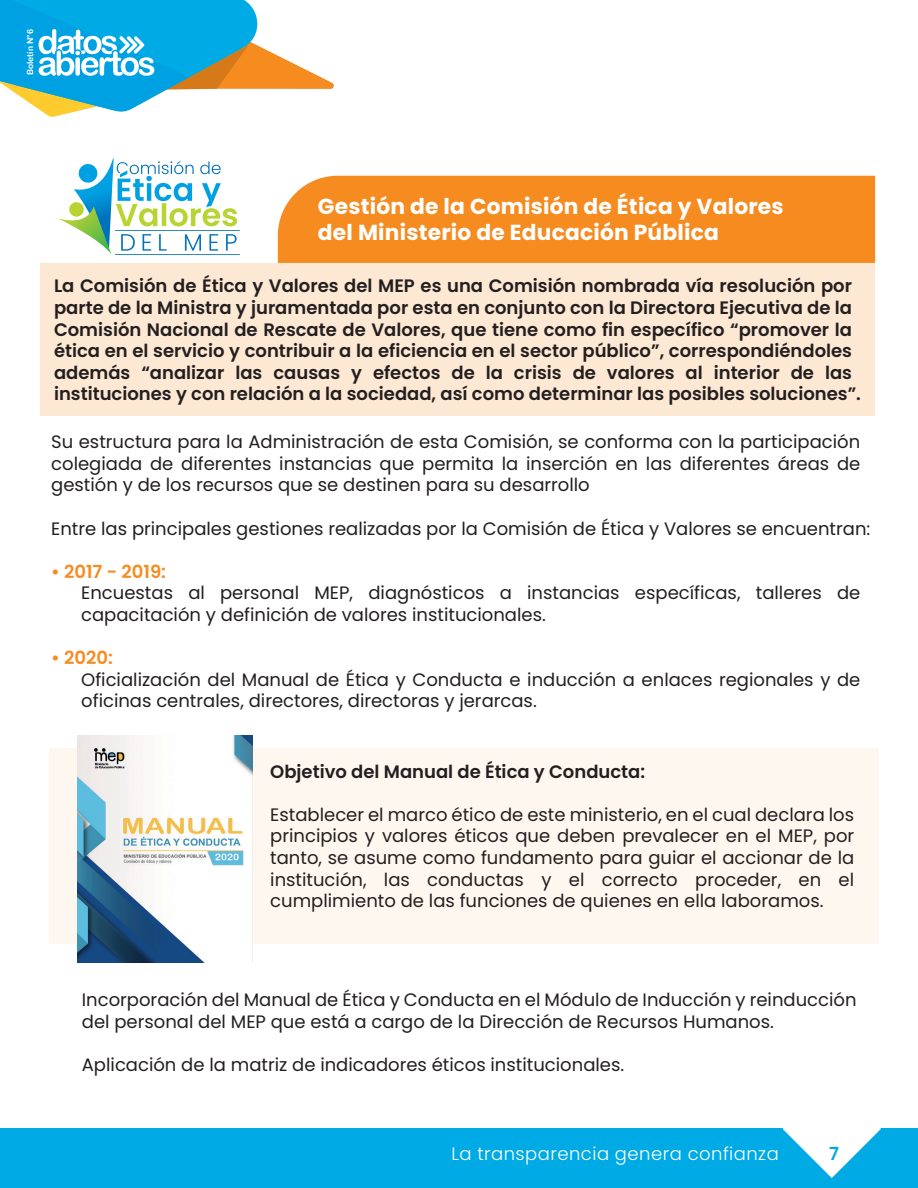
<style>
.page{position:relative;width:918px;height:1188px;background:#fff}
.page>*{position:absolute;margin:0;border:0;box-sizing:border-box;transform-origin:0 0}
.t1{font:700 21.75px/26.1px "Poppins";letter-spacing:.01em;color:#fff}
.t2{font:18px/21.6px "Poppins";color:#231f20}
.t3{font:600 18px/21.6px "Poppins";color:#231f20}
.t4{font:300 18px "Poppins";letter-spacing:.025em;color:#fff}
.t5{font:600 18px "Poppins";color:#f68b1f}
.t6{font:600 18px "Poppins";color:#00abe5}
.t7{font:8.4px "Arial Rounded MT Bold";color:#fff}
</style>
<div class="page">
<div style="left:278px;top:176px;width:597px;height:87px;background:#f68b1f"></div>
<div style="left:40px;top:263px;width:835px;height:153px;background:#fde8d3"></div>
<div style="left:0;top:1129px;width:918px;height:59px;background:#00abe5"></div>
<svg style="left:783px;top:1128px;width:98px;height:50px"></svg>
<hr style="left:115px;top:230px;width:125px;height:1px;background:#0072bc">
<hr style="left:115px;top:254px;width:125px;height:1px;background:#0072bc">
<svg style="left:59px;top:159px;width:178px;height:95px"></svg>
<div style="left:50px;top:749px;width:829px;height:195px;background:#fef7f0"></div>
<img style="left:78px;top:735px;width:175px;height:228px">
<svg style="left:0;top:0;width:334px;height:117px"></svg>
<p class="t7" style="left:25px;top:75px;width:47px;rotate:-90deg">Boletín N°6</p>
<p class="t1" style="left:318px;top:194px;width:467px">Gestión de la Comisión de Ética y Valores del Ministerio de Educación Pública</p>
<p class="t3" style="left:54px;top:275px;width:808px">La Comisión de Ética y Valores del MEP es una Comisión nombrada vía resolución por parte de la Ministra y juramentada por esta en conjunto con la Directora Ejecutiva de la Comisión Nacional de Rescate de Valores, que tiene como fin específico “promover la ética en el servicio y contribuir a la eficiencia en el sector público”, correspondiéndoles además “analizar las causas y efectos de la crisis de valores al interior de las instituciones y con relación a la sociedad, así como determinar las posibles soluciones”.</p>
<p class="t2" style="left:51px;top:431px;width:811px;text-align:justify">Su estructura para la Administración de esta Comisión, se conforma con la participación colegiada de diferentes instancias que permita la inserción en las diferentes áreas de gestión y de los recursos que se destinen para su desarrollo</p>
<p class="t2" style="left:51px;top:518px;width:821px">Entre las principales gestiones realizadas por la Comisión de Ética y Valores se encuentran:</p>
<p class="t5" style="left:51px;top:561px;width:116px">• 2017 - 2019:</p>
<p class="t2" style="left:81px;top:582px;width:781px">Encuestas al personal MEP, diagnósticos a instancias específicas, talleres de capacitación y definición de valores institucionales.</p>
<p class="t5" style="left:51px;top:647px;width:63px">• 2020:</p>
<p class="t2" style="left:81px;top:669px;width:781px">Oficialización del Manual de Ética y Conducta e inducción a enlaces regionales y de oficinas centrales, directores, directoras y jerarcas.</p>
<p class="t3" style="left:270px;top:760px;width:376px">Objetivo del Manual de Ética y Conducta:</p>
<p class="t2" style="left:270px;top:804px;width:586px;text-align:justify">Establecer el marco ético de este ministerio, en el cual declara los principios y valores éticos que deben prevalecer en el MEP, por tanto, se asume como fundamento para guiar el accionar de la institución, las conductas y el correcto proceder, en el cumplimiento de las funciones de quienes en ella laboramos.</p>
<p class="t2" style="left:82px;top:989px;width:776px">Incorporación del Manual de Ética y Conducta en el Módulo de Inducción y reinducción del personal del MEP que está a cargo de la Dirección de Recursos Humanos.</p>
<p class="t2" style="left:82px;top:1054px;width:544px">Aplicación de la matriz de indicadores éticos institucionales.</p>
<p class="t4" style="left:451px;top:1144px;width:329px">La transparencia genera confianza</p>
<p class="t6" style="left:829px;top:1144px;width:11px">7</p>
</div>
